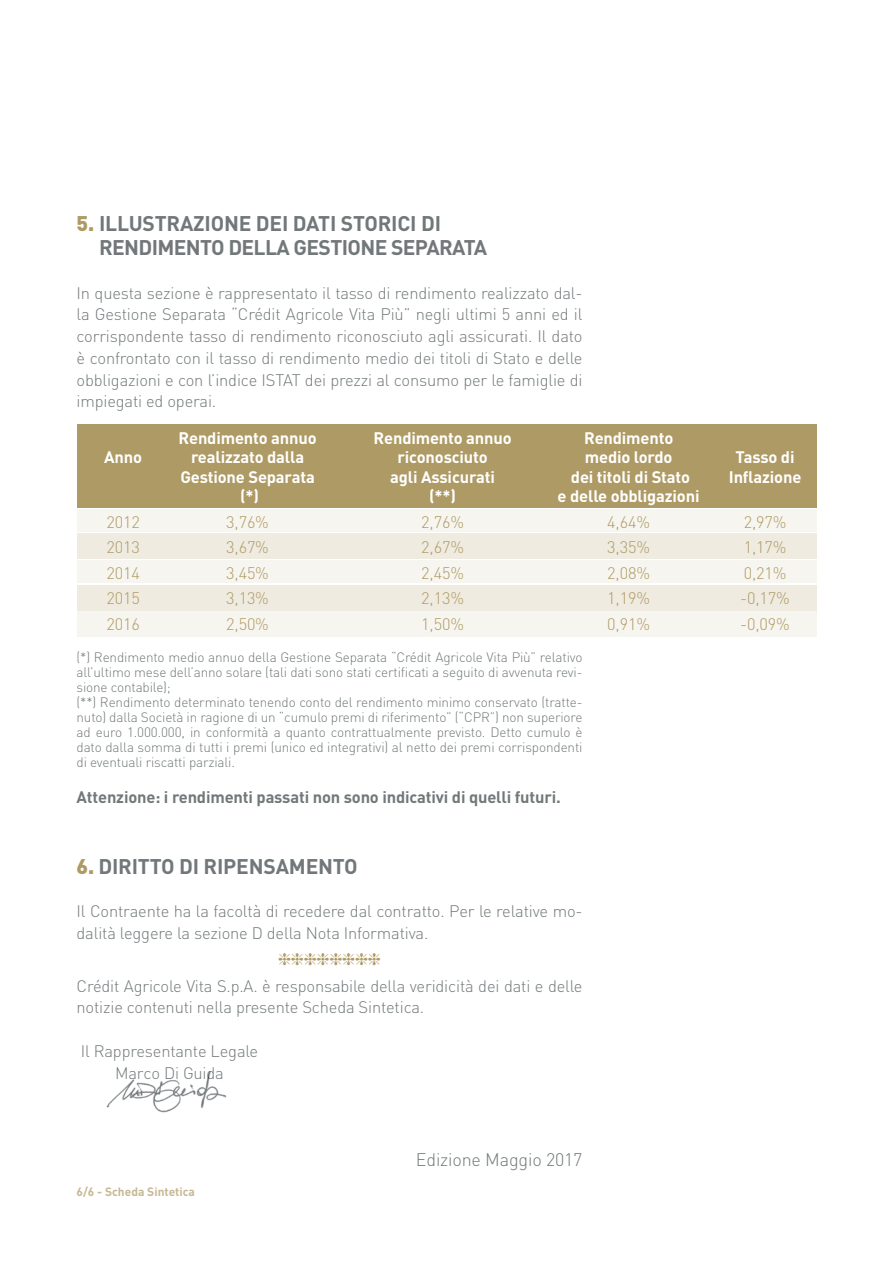
<style>
.page{position:relative;width:893px;height:1263px;background:#fff}
.page>*{position:absolute;margin:0;border:0;box-sizing:border-box;transform-origin:0 0}
.t1{font:700 21px/24px "DIN";letter-spacing:-.03em;color:#72787a}
.t2{font:700 21px "DIN";letter-spacing:-.01em;color:#72787a}
.t3{font:300 18px "DIN";letter-spacing:-.01em;color:#72787a}
.t4{font:300 16.5px/21.8px "DIN";letter-spacing:-.01em;color:#72787a}
.t5{font:700 16.5px "DIN";letter-spacing:-.01em;color:#fff}
.t6{font:300 16.5px "DIN";letter-spacing:-.01em;color:#ae9a64}
.t7{font:700 16.5px "DIN";letter-spacing:-.01em;color:#72787a}
.t8{font:300 13.5px/15px "DIN";letter-spacing:-.01em;color:#72787a}
.t9{font:700 12px "DIN";color:#c6b892}
.s1{font-weight:900;color:#ae9a64}
</style>
<div class="page">
<div style="left:77px;top:612px;width:739px;height:25px;background:#f7f5ef"></div>
<div style="left:77px;top:585px;width:739px;height:25px;background:#efebe0"></div>
<div style="left:77px;top:561px;width:739px;height:22px;background:#f7f5ef"></div>
<div style="left:77px;top:533px;width:739px;height:26px;background:#efebe0"></div>
<div style="left:77px;top:509px;width:739px;height:22px;background:#f7f5ef"></div>
<div style="left:77px;top:424px;width:739px;height:84px;background:#ae9a64"></div>
<img style="left:106px;top:1071px;width:121px;height:42px">
<p class="t1" style="left:99px;top:211px;width:390px;text-indent:-22px"><span class="s1">5.</span> ILLUSTRAZIONE DEI DATI STORICI DI<br>RENDIMENTO DELLA GESTIONE SEPARATA</p>
<p class="t4" style="left:77px;top:282px;width:507px;text-align:justify">In questa sezione è rappresentato il tasso di rendimento realizzato dal&shy;la Gestione Separata “Crédit Agricole Vita Più” negli ultimi 5 anni ed il corrispondente tasso di rendimento riconosciuto agli assicurati. Il dato è confrontato con il tasso di rendimento medio dei titoli di Stato e delle obbligazioni e con l’indice ISTAT dei prezzi al consumo per le famiglie di impiegati ed operai.</p>
<p class="t5" style="left:179px;top:427px;width:140px">Rendimento annuo</p>
<p class="t5" style="left:374px;top:427px;width:140px">Rendimento annuo</p>
<p class="t5" style="left:584px;top:427px;width:91px">Rendimento</p>
<p class="t5" style="left:104px;top:446px;width:39px">Anno</p>
<p class="t5" style="left:191px;top:446px;width:115px">realizzato dalla</p>
<p class="t5" style="left:398px;top:446px;width:92px">riconosciuto</p>
<p class="t5" style="left:585px;top:446px;width:89px">medio lordo</p>
<p class="t5" style="left:736px;top:446px;width:60px">Tasso di</p>
<p class="t5" style="left:180px;top:466px;width:136px">Gestione Separata</p>
<p class="t5" style="left:390px;top:466px;width:106px">agli Assicurati</p>
<p class="t5" style="left:571px;top:466px;width:121px">dei titoli di Stato</p>
<p class="t5" style="left:729px;top:466px;width:74px">Inflazione</p>
<p class="t5" style="left:240px;top:485px;width:20px">(*)</p>
<p class="t5" style="left:429px;top:485px;width:28px">(**)</p>
<p class="t5" style="left:558px;top:485px;width:143px">e delle obbligazioni</p>
<p class="t6" style="left:106px;top:512px;width:35px">2012</p>
<p class="t6" style="left:226px;top:512px;width:44px">3,76%</p>
<p class="t6" style="left:421px;top:512px;width:44px">2,76%</p>
<p class="t6" style="left:607px;top:512px;width:44px">4,64%</p>
<p class="t6" style="left:744px;top:512px;width:44px">2,97%</p>
<p class="t6" style="left:106px;top:537px;width:35px">2013</p>
<p class="t6" style="left:226px;top:537px;width:44px">3,67%</p>
<p class="t6" style="left:421px;top:537px;width:44px">2,67%</p>
<p class="t6" style="left:607px;top:537px;width:44px">3,35%</p>
<p class="t6" style="left:744px;top:537px;width:44px">1,17%</p>
<p class="t6" style="left:106px;top:563px;width:35px">2014</p>
<p class="t6" style="left:226px;top:563px;width:44px">3,45%</p>
<p class="t6" style="left:421px;top:563px;width:44px">2,45%</p>
<p class="t6" style="left:607px;top:563px;width:44px">2,08%</p>
<p class="t6" style="left:744px;top:563px;width:44px">0,21%</p>
<p class="t6" style="left:106px;top:588px;width:35px">2015</p>
<p class="t6" style="left:226px;top:588px;width:44px">3,13%</p>
<p class="t6" style="left:421px;top:588px;width:44px">2,13%</p>
<p class="t6" style="left:607px;top:588px;width:44px">1,19%</p>
<p class="t6" style="left:740px;top:588px;width:51px">-0,17%</p>
<p class="t6" style="left:106px;top:614px;width:35px">2016</p>
<p class="t6" style="left:226px;top:614px;width:44px">2,50%</p>
<p class="t6" style="left:421px;top:614px;width:44px">1,50%</p>
<p class="t6" style="left:607px;top:614px;width:44px">0,91%</p>
<p class="t6" style="left:740px;top:614px;width:51px">-0,09%</p>
<p class="t8" style="left:77px;top:649px;width:507px">(*) Rendimento medio annuo della Gestione Separata “Crédit Agricole Vita Più” relativo all’ultimo mese dell’anno solare (tali dati sono stati certificati a seguito di avvenuta revi&shy;sione contabile);<br>(**) Rendimento determinato tenendo conto del rendimento minimo conservato (tratte&shy;nuto) dalla Società in ragione di un “cumulo premi di riferimento” (“CPR”) non superiore ad euro 1.000.000, in conformità a quanto contrattualmente previsto. Detto cumulo è dato dalla somma di tutti i premi (unico ed integrativi) al netto dei premi corrispondenti di eventuali riscatti parziali.</p>
<p class="t7" style="left:77px;top:787px;width:486px">Attenzione: i rendimenti passati non sono indicativi di quelli futuri.</p>
<p class="t2" style="left:77px;top:852px;width:283px"><span class="s1">6.</span> DIRITTO DI RIPENSAMENTO</p>
<p class="t4" style="left:77px;top:900px;width:507px">Il Contraente ha la facoltà di recedere dal contratto. Per le relative mo&shy;dalità leggere la sezione D della Nota Informativa.</p>
<p class="t4" style="left:77px;top:975px;width:507px">Crédit Agricole Vita S.p.A. è responsabile della veridicità dei dati e delle notizie contenuti nella presente Scheda Sintetica.</p>
<p class="t4" style="left:81px;top:1040px;width:179px;text-align:center">Il Rappresentante Legale<br>Marco Di Guida</p>
<p class="t9" style="left:77px;top:1184px;width:120px">6/6 - Scheda Sintetica</p>
<p class="t3" style="left:416px;top:1148px;width:168px">Edizione Maggio 2017</p>
</div>
